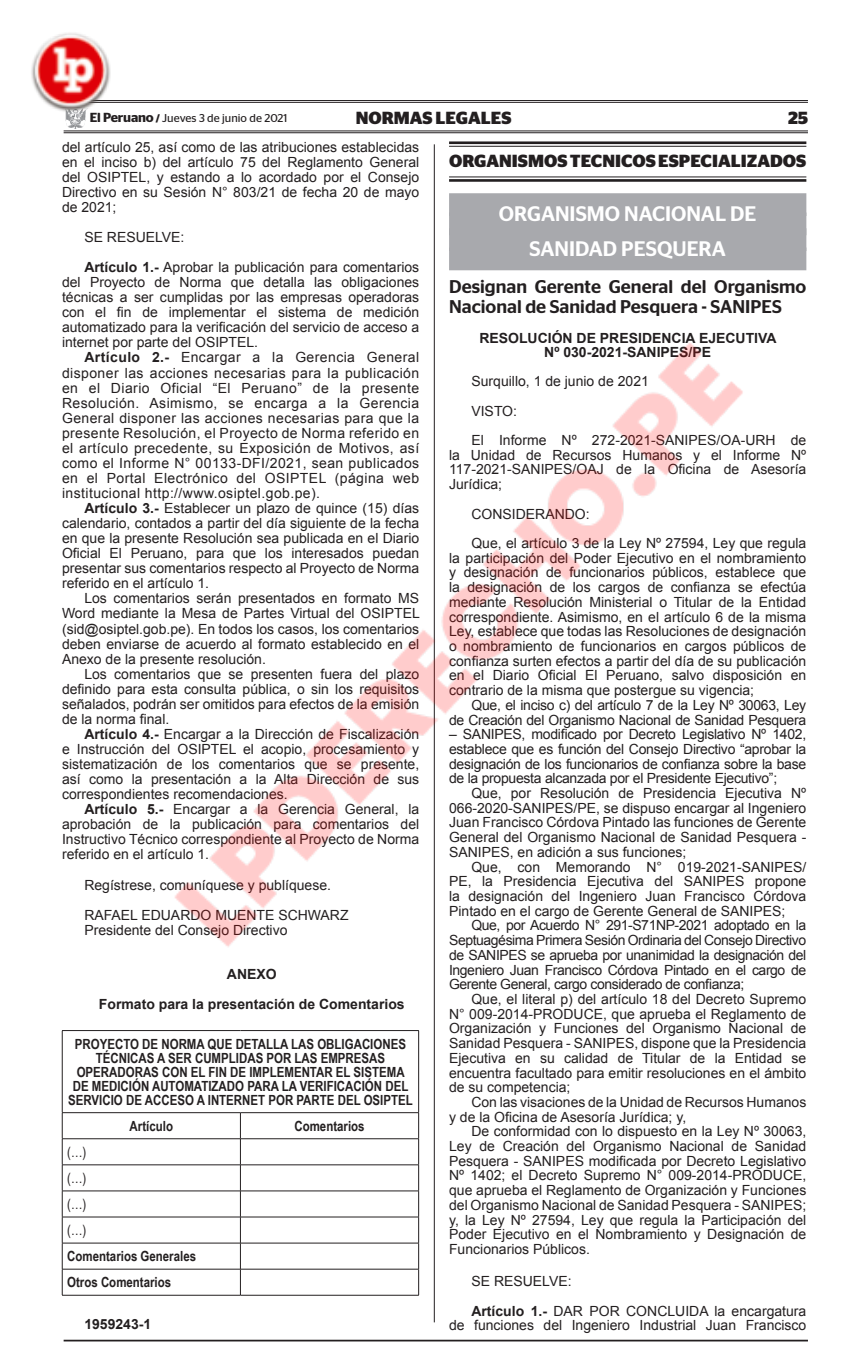
<style>
.page{position:relative;width:856px;height:1365px;background:#fff}
.page>*{position:absolute;margin:0;border:0;box-sizing:border-box;transform-origin:0 0}
.t1{font:500 21px/35px "Stag Sans";color:#fff;text-align:center}
.t2{font:500 18.38px/20.1px "Stag Sans";color:#231f20}
.t3{font:700 17.5px "Stag Sans";color:#231f20}
.t4{font:14px/14.7px "Arial";color:#231f20;text-align:justify}
.t5{font:700 14px/14px "Arial Narrow";color:#231f20;text-align:center}
.t6{font:700 14px/29.4px "Arial";color:#231f20;text-align:center}
.t7{font:14px/14.7px "Arial";letter-spacing:-.02em;color:#231f20;text-align:right}
.t8{font:14px/26.1px "Arial Narrow";color:#231f20;text-align:justify}
.t9{font:11.38px "Stag Sans";color:#231f20}
.s1{font-weight:600;font-size:13.12px}
.s2{font-weight:700;font-size:10.5px}
.s3{font-weight:700}
</style>
<div class="page">
<hr style="left:434px;top:144px;width:1px;height:1178px;background:#231f20">
<hr style="left:64px;top:1339px;width:744px;height:2px;background:#231f20">
<svg style="left:62px;top:1269px;width:1px;height:25px"></svg>
<svg style="left:240px;top:1269px;width:1px;height:25px"></svg>
<svg style="left:418px;top:1269px;width:1px;height:25px"></svg>
<hr style="left:62px;top:1294px;width:178px;height:1px;background:#231f20">
<hr style="left:240px;top:1294px;width:179px;height:1px;background:#231f20">
<img style="left:31px;top:33px;width:777px;height:1236px">
<p class="t9" style="left:90px;top:111px;width:199px"><span class="s1">El Peruano</span> <span class="s2">/</span> Jueves 3 de junio de 2021</p>
<p class="t3" style="left:356px;top:107px;width:157px">NORMAS LEGALES</p>
<p class="t3" style="left:788px;top:107px;width:22px">25</p>
<p class="t4" style="left:62px;top:139px;width:359px">del artículo 25, así como de las atribuciones establecidas en el inciso b) del artículo 75 del Reglamento General del OSIPTEL, y estando a lo acordado por el Consejo Directivo en su Sesión N° 803/21 de fecha 20 de mayo de 2021;</p>
<p class="t4" style="left:84px;top:222px;width:336px;line-height:30.1px">SE RESUELVE:<br><span class="s3">Artículo 1.-</span> Aprobar la publicación para comentarios</p>
<p class="t4" style="left:62px;top:275px;width:359px">del Proyecto de Norma que detalla las obligaciones técnicas a ser cumplidas por las empresas operadoras con el fin de implementar el sistema de medición automatizado para la verificación del servicio de acceso a internet por parte del OSIPTEL.</p>
<p class="t4" style="left:62px;top:350px;width:359px;text-indent:22px"><span class="s3">Artículo 2.-</span> Encargar a la Gerencia General disponer las acciones necesarias para la publicación en el Diario Oficial “El Peruano” de la presente Resolución. Asimismo, se encarga a la Gerencia General disponer las acciones necesarias para que la presente Resolución, el Proyecto de Norma referido en el artículo precedente, su Exposición de Motivos, así como el Informe N° 00133-DFI/2021, sean publicados en el Portal Electrónico del OSIPTEL (página web institucional http://www.osiptel.gob.pe).</p>
<p class="t4" style="left:62px;top:500px;width:359px;text-indent:22px"><span class="s3">Artículo 3.-</span> Establecer un plazo de quince (15) días calendario, contados a partir del día siguiente de la fecha en que la presente Resolución sea publicada en el Diario Oficial El Peruano, para que los interesados puedan presentar sus comentarios respecto al Proyecto de Norma referido en el artículo 1.</p>
<p class="t4" style="left:62px;top:591px;width:359px;text-indent:22px">Los comentarios serán presentados en formato MS Word mediante la Mesa de Partes Virtual del OSIPTEL (sid@osiptel.gob.pe). En todos los casos, los comentarios deben enviarse de acuerdo al formato establecido en el Anexo de la presente resolución.</p>
<p class="t4" style="left:62px;top:666px;width:359px;text-indent:22px">Los comentarios que se presenten fuera del plazo definido para esta consulta pública, o sin los requisitos señalados, podrán ser omitidos para efectos de la emisión de la norma final.</p>
<p class="t4" style="left:62px;top:726px;width:359px;text-indent:22px"><span class="s3">Artículo 4.-</span> Encargar a la Dirección de Fiscalización e Instrucción del OSIPTEL el acopio, procesamiento y sistematización de los comentarios que se presente, así como la presentación a la Alta Dirección de sus correspondientes recomendaciones.</p>
<p class="t4" style="left:62px;top:801px;width:359px;text-indent:22px"><span class="s3">Artículo 5.-</span> Encargar a la Gerencia General, la aprobación de la publicación para comentarios del Instructivo Técnico correspondiente al Proyecto de Norma referido en el artículo 1.</p>
<p class="t4" style="left:84px;top:869px;width:266px;line-height:30.1px">Regístrese, comuníquese y publíquese.<br>RAFAEL EDUARDO MUENTE SCHWARZ</p>
<p class="t4" style="left:84px;top:922px;width:205px">Presidente del Consejo Directivo</p>
<p class="t6" style="left:99px;top:959px;width:307px">ANEXO<br>Formato para la presentación de Comentarios</p>
<p class="t5" style="left:68px;top:1035px;width:346px">PROYECTO DE NORMA QUE DETALLA LAS OBLIGACIONES TÉCNICAS A SER CUMPLIDAS POR LAS EMPRESAS OPERADORAS CON EL FIN DE IMPLEMENTAR EL SISTEMA DE MEDICIÓN AUTOMATIZADO PARA LA VERIFICACIÓN DEL SERVICIO DE ACCESO A INTERNET POR PARTE DEL OSIPTEL</p>
<p class="t5" style="left:130px;top:1118px;width:45px">Artículo</p>
<p class="t5" style="left:294px;top:1118px;width:72px">Comentarios</p>
<p class="t8" style="left:67px;top:1138px;width:21px">(…) (…) (…) (…)</p>
<p class="t5" style="left:67px;top:1242px;width:130px;line-height:26.1px;text-align:left">Comentarios Generales<br>Otros Comentarios</p>
<p class="t6" style="left:84px;top:1309px;width:68px">1959243-1</p>
<p class="t3" style="left:449px;top:151px;width:359px">ORGANISMOS TECNICOS ESPECIALIZADOS</p>
<h1 class="t1" style="left:499px;top:196px;width:259px">ORGANISMO NACIONAL DE<br>SANIDAD PESQUERA</h1>
<h2 class="t2" style="left:449px;top:276px;width:359px">Designan Gerente General del Organismo<br>Nacional de Sanidad Pesquera - SANIPES</h2>
<p class="t6" style="left:479px;top:331px;width:299px;line-height:14px">RESOLUCIÓN DE PRESIDENCIA EJECUTIVA<br>Nº 030-2021-SANIPES/PE</p>
<p class="t4" style="left:471px;top:367px;width:336px;line-height:29.4px;text-align:left">Surquillo, 1 de junio de 2021<br>VISTO:<br>El Informe Nº 272-2021-SANIPES/OA-URH de</p>
<p class="t4" style="left:449px;top:447px;width:359px">la Unidad de Recursos Humanos y el Informe Nº 117-2021-SANIPES/OAJ de la Oficina de Asesoría Jurídica;</p>
<p class="t4" style="left:471px;top:499px;width:336px;line-height:29.4px">CONSIDERANDO:<br>Que, el artículo 3 de la Ley Nº 27594, Ley que regula</p>
<p class="t4" style="left:449px;top:550px;width:359px">la participación del Poder Ejecutivo en el nombramiento y designación de funcionarios públicos, establece que la designación de los cargos de confianza se efectúa mediante Resolución Ministerial o Titular de la Entidad correspondiente. Asimismo, en el artículo 6 de la misma Ley, establece que todas las Resoluciones de designación o nombramiento de funcionarios en cargos públicos de confianza surten efectos a partir del día de su publicación en el Diario Oficial El Peruano, salvo disposición en contrario de la misma que postergue su vigencia;</p>
<p class="t7" style="left:449px;top:697px;width:359px">Que, el inciso c) del artículo 7 de la Ley Nº 30063, Ley<br>de Creación del Organismo Nacional de Sanidad Pesquera</p>
<p class="t4" style="left:449px;top:727px;width:359px">– SANIPES, modificado por Decreto Legislativo Nº 1402, establece que es función del Consejo Directivo “aprobar la designación de los funcionarios de confianza sobre la base de la propuesta alcanzada por el Presidente Ejecutivo”;</p>
<p class="t4" style="left:449px;top:785px;width:359px;text-indent:22px">Que, por Resolución de Presidencia Ejecutiva Nº 066-2020-SANIPES/PE, se dispuso encargar al Ingeniero Juan Francisco Córdova Pintado las funciones de Gerente General del Organismo Nacional de Sanidad Pesquera - SANIPES, en adición a sus funciones;</p>
<p class="t4" style="left:449px;top:859px;width:359px;text-indent:22px">Que, con Memorando N° 019-2021-SANIPES/ PE, la Presidencia Ejecutiva del SANIPES propone la designación del Ingeniero Juan Francisco Córdova Pintado en el cargo de Gerente General de SANIPES;</p>
<p class="t4" style="left:449px;top:918px;width:359px;text-indent:22px">Que, por Acuerdo N° 291-S71NP-2021 adoptado en la Septuagésima Primera Sesión Ordinaria del Consejo Directivo de SANIPES se aprueba por unanimidad la designación del Ingeniero Juan Francisco Córdova Pintado en el cargo de Gerente General, cargo considerado de confianza;</p>
<p class="t4" style="left:449px;top:991px;width:359px;text-indent:22px">Que, el literal p) del artículo 18 del Decreto Supremo N° 009-2014-PRODUCE, que aprueba el Reglamento de Organización y Funciones del Organismo Nacional de Sanidad Pesquera - SANIPES, dispone que la Presidencia Ejecutiva en su calidad de Titular de la Entidad se encuentra facultado para emitir resoluciones en el ámbito de su competencia;</p>
<p class="t4" style="left:449px;top:1094px;width:359px;text-indent:22px">Con las visaciones de la Unidad de Recursos Humanos y de la Oficina de Asesoría Jurídica; y,</p>
<p class="t4" style="left:449px;top:1124px;width:359px;text-indent:22px">De conformidad con lo dispuesto en la Ley Nº 30063, Ley de Creación del Organismo Nacional de Sanidad Pesquera - SANIPES modificada por Decreto Legislativo Nº 1402; el Decreto Supremo N° 009-2014-PRODUCE, que aprueba el Reglamento de Organización y Funciones del Organismo Nacional de Sanidad Pesquera - SANIPES; y, la Ley Nº 27594, Ley que regula la Participación del Poder Ejecutivo en el Nombramiento y Designación de Funcionarios Públicos.</p>
<p class="t4" style="left:471px;top:1266px;width:336px;line-height:29.4px">SE RESUELVE:<br><span class="s3">Artículo 1.-</span> DAR POR CONCLUIDA la encargatura</p>
<p class="t4" style="left:449px;top:1317px;width:359px">de funciones del Ingeniero Industrial Juan Francisco</p>
</div>
